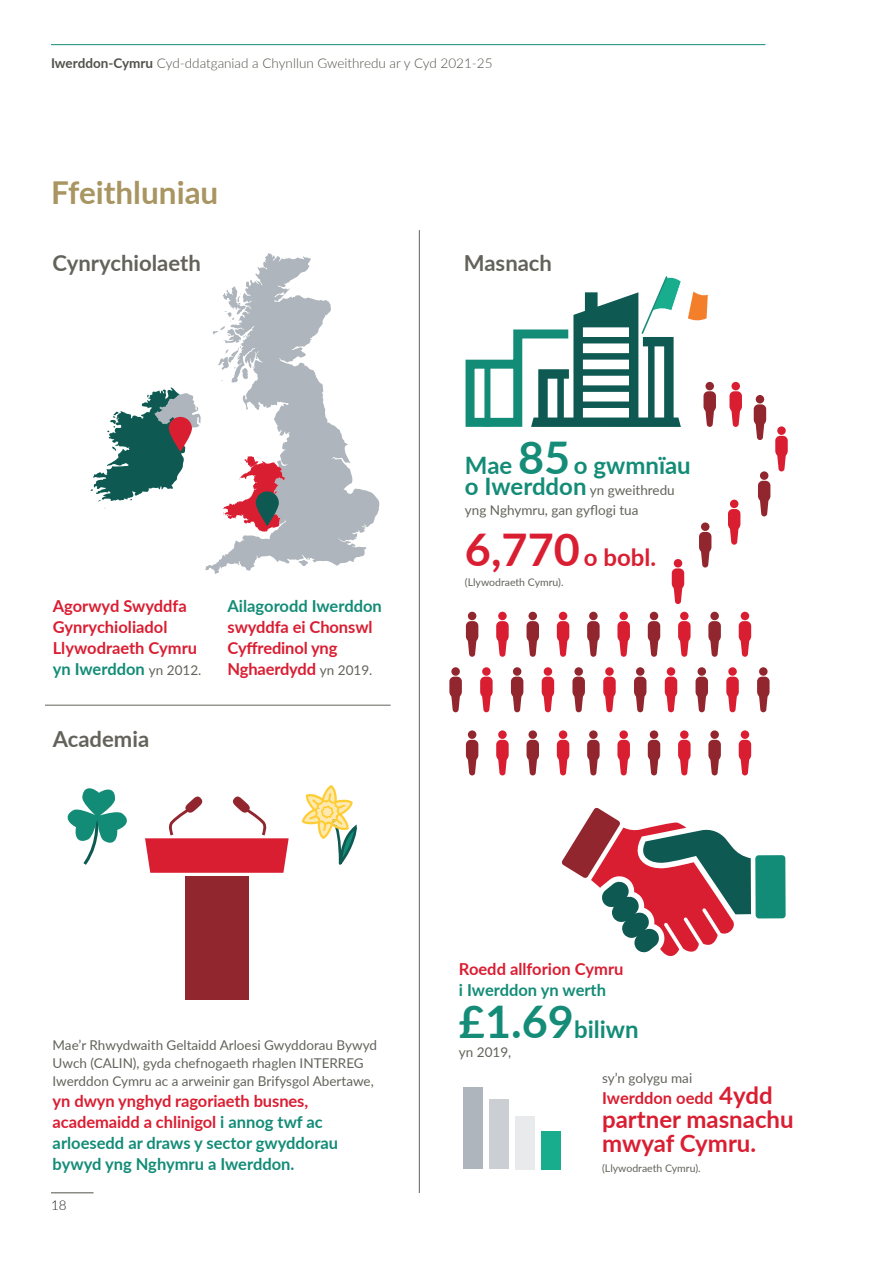
<style>
.page{position:relative;width:893px;height:1263px;background:#fff}
.page>*{position:absolute;margin:0;border:0;box-sizing:border-box;transform-origin:0 0}
.t1{font:700 31.5px "Lato";color:#a89561}
.t2{font:700 24px/24px "Lato";color:#da1e32}
.t3{font:700 24px "Lato";color:#138c77}
.t4{font:700 22.05px "Lato";color:#63635b}
.t5{font:700 16.5px/21px "Lato";color:#da1e32}
.t6{font:700 16.5px/21px "Lato";letter-spacing:-.005em;color:#138c77}
.t7{font:13.5px/18px "Lato";color:#63635b}
.t8{font:300 13.5px "Lato";color:#50534a}
.t9{font:300 13.5px "Lato";color:#231f20}
.t10{font:10.5px "Lato";color:#63635b}
.s1{font-weight:700}
.s2{color:#138c77}
.s3{font-weight:400;font-size:13.5px;color:#63635b}
.s4{font-size:45px;color:#158c77}
.s5{font-weight:700;font-size:24px;color:#138c77}
.s6{font-size:45px}
.s7{color:#da1e32}
.s8{font-size:24px}
</style>
<div class="page">
<hr style="left:51px;top:1192px;width:43px;height:1px;background:#50534a">
<hr style="left:51px;top:44px;width:714px;height:1px;background:#138c77">
<hr style="left:45px;top:705px;width:346px;height:1px;background:#63635b">
<hr style="left:419px;top:230px;width:1px;height:963px;background:#63635b">
<svg style="left:91px;top:387px;width:110px;height:115px"></svg>
<div style="left:463px;top:1087px;width:19px;height:82px;background:#aeb5bc"></div>
<div style="left:489px;top:1100px;width:19px;height:69px;background:#cbcfd3"></div>
<div style="left:515px;top:1116px;width:19px;height:53px;background:#e9eaec"></div>
<div style="left:541px;top:1131px;width:19px;height:38px;background:#18ad8d"></div>
<div style="left:755px;top:855px;width:31px;height:63px;background:#138c77;border-radius:3px"></div>
<svg style="left:561px;top:807px;width:190px;height:150px"></svg>
<div style="left:731px;top:382px;width:9px;height:8px;background:#da1e32;border-radius:50%"></div>
<svg style="left:729px;top:391px;width:13px;height:36px"></svg>
<div style="left:756px;top:395px;width:8px;height:8px;background:#92262e;border-radius:50%"></div>
<svg style="left:754px;top:404px;width:12px;height:36px"></svg>
<div style="left:777px;top:426px;width:9px;height:9px;background:#da1e32;border-radius:50%"></div>
<svg style="left:775px;top:436px;width:13px;height:35px"></svg>
<div style="left:760px;top:471px;width:8px;height:9px;background:#92262e;border-radius:50%"></div>
<svg style="left:758px;top:481px;width:12px;height:35px"></svg>
<div style="left:730px;top:500px;width:8px;height:8px;background:#da1e32;border-radius:50%"></div>
<svg style="left:728px;top:509px;width:12px;height:36px"></svg>
<div style="left:701px;top:522px;width:8px;height:9px;background:#92262e;border-radius:50%"></div>
<svg style="left:699px;top:532px;width:12px;height:35px"></svg>
<div style="left:674px;top:559px;width:8px;height:8px;background:#da1e32;border-radius:50%"></div>
<svg style="left:672px;top:568px;width:12px;height:36px"></svg>
<div style="left:498px;top:612px;width:9px;height:8px;background:#da1e32;border-radius:50%"></div>
<svg style="left:496px;top:621px;width:13px;height:36px"></svg>
<div style="left:559px;top:612px;width:8px;height:8px;background:#da1e32;border-radius:50%"></div>
<svg style="left:557px;top:621px;width:12px;height:36px"></svg>
<div style="left:528px;top:612px;width:9px;height:8px;background:#92262e;border-radius:50%"></div>
<svg style="left:526px;top:621px;width:13px;height:36px"></svg>
<div style="left:468px;top:612px;width:8px;height:8px;background:#92262e;border-radius:50%"></div>
<svg style="left:466px;top:621px;width:12px;height:36px"></svg>
<div style="left:619px;top:612px;width:9px;height:8px;background:#da1e32;border-radius:50%"></div>
<svg style="left:617px;top:621px;width:13px;height:36px"></svg>
<div style="left:680px;top:612px;width:9px;height:8px;background:#da1e32;border-radius:50%"></div>
<svg style="left:678px;top:621px;width:13px;height:36px"></svg>
<div style="left:650px;top:612px;width:8px;height:8px;background:#92262e;border-radius:50%"></div>
<svg style="left:648px;top:621px;width:12px;height:36px"></svg>
<div style="left:589px;top:612px;width:9px;height:8px;background:#92262e;border-radius:50%"></div>
<svg style="left:587px;top:621px;width:13px;height:36px"></svg>
<div style="left:741px;top:612px;width:8px;height:8px;background:#da1e32;border-radius:50%"></div>
<svg style="left:739px;top:621px;width:12px;height:36px"></svg>
<div style="left:710px;top:612px;width:9px;height:8px;background:#92262e;border-radius:50%"></div>
<svg style="left:708px;top:621px;width:13px;height:36px"></svg>
<div style="left:498px;top:730px;width:9px;height:9px;background:#da1e32;border-radius:50%"></div>
<svg style="left:496px;top:740px;width:13px;height:35px"></svg>
<div style="left:559px;top:730px;width:8px;height:9px;background:#da1e32;border-radius:50%"></div>
<svg style="left:557px;top:740px;width:12px;height:35px"></svg>
<div style="left:528px;top:730px;width:9px;height:9px;background:#92262e;border-radius:50%"></div>
<svg style="left:526px;top:740px;width:13px;height:35px"></svg>
<div style="left:468px;top:730px;width:8px;height:9px;background:#92262e;border-radius:50%"></div>
<svg style="left:466px;top:740px;width:12px;height:35px"></svg>
<div style="left:619px;top:730px;width:9px;height:9px;background:#da1e32;border-radius:50%"></div>
<svg style="left:617px;top:740px;width:13px;height:35px"></svg>
<div style="left:680px;top:730px;width:9px;height:9px;background:#da1e32;border-radius:50%"></div>
<svg style="left:678px;top:740px;width:13px;height:35px"></svg>
<div style="left:650px;top:730px;width:8px;height:9px;background:#92262e;border-radius:50%"></div>
<svg style="left:648px;top:740px;width:12px;height:35px"></svg>
<div style="left:589px;top:730px;width:9px;height:9px;background:#92262e;border-radius:50%"></div>
<svg style="left:587px;top:740px;width:13px;height:35px"></svg>
<div style="left:741px;top:730px;width:8px;height:9px;background:#da1e32;border-radius:50%"></div>
<svg style="left:739px;top:740px;width:12px;height:35px"></svg>
<div style="left:710px;top:730px;width:9px;height:9px;background:#92262e;border-radius:50%"></div>
<svg style="left:708px;top:740px;width:13px;height:35px"></svg>
<div style="left:482px;top:667px;width:9px;height:9px;background:#da1e32;border-radius:50%"></div>
<svg style="left:480px;top:677px;width:13px;height:35px"></svg>
<div style="left:544px;top:667px;width:8px;height:9px;background:#da1e32;border-radius:50%"></div>
<svg style="left:542px;top:677px;width:12px;height:35px"></svg>
<div style="left:513px;top:667px;width:8px;height:9px;background:#92262e;border-radius:50%"></div>
<svg style="left:511px;top:677px;width:12px;height:35px"></svg>
<div style="left:451px;top:667px;width:9px;height:9px;background:#92262e;border-radius:50%"></div>
<svg style="left:449px;top:677px;width:13px;height:35px"></svg>
<div style="left:605px;top:667px;width:9px;height:9px;background:#da1e32;border-radius:50%"></div>
<svg style="left:603px;top:677px;width:13px;height:35px"></svg>
<div style="left:667px;top:667px;width:8px;height:9px;background:#da1e32;border-radius:50%"></div>
<svg style="left:665px;top:677px;width:12px;height:35px"></svg>
<div style="left:636px;top:667px;width:8px;height:9px;background:#92262e;border-radius:50%"></div>
<svg style="left:634px;top:677px;width:12px;height:35px"></svg>
<div style="left:574px;top:667px;width:9px;height:9px;background:#92262e;border-radius:50%"></div>
<svg style="left:572px;top:677px;width:13px;height:35px"></svg>
<div style="left:728px;top:667px;width:9px;height:9px;background:#da1e32;border-radius:50%"></div>
<svg style="left:726px;top:677px;width:13px;height:35px"></svg>
<div style="left:697px;top:667px;width:9px;height:9px;background:#92262e;border-radius:50%"></div>
<svg style="left:695px;top:677px;width:13px;height:35px"></svg>
<div style="left:759px;top:667px;width:9px;height:9px;background:#92262e;border-radius:50%"></div>
<svg style="left:757px;top:677px;width:12px;height:35px"></svg>
<div style="left:185px;top:876px;width:63px;height:124px;background:#92262e"></div>
<svg style="left:145px;top:796px;width:144px;height:77px"></svg>
<svg style="left:302px;top:785px;width:55px;height:80px"></svg>
<svg style="left:67px;top:788px;width:60px;height:77px"></svg>
<svg style="left:465px;top:276px;width:251px;height:151px"></svg>
<svg style="left:205px;top:253px;width:175px;height:321px"></svg>
<svg style="left:223px;top:456px;width:62px;height:76px"></svg>
<svg style="left:256px;top:491px;width:23px;height:35px"></svg>
<svg style="left:169px;top:417px;width:23px;height:35px"></svg>
<p class="t8" style="left:51px;top:54px;width:443px"><span class="s1">Iwerddon-Cymru</span> Cyd-ddatganiad a Chynllun Gweithredu ar y Cyd 2021-25</p>
<p class="t1" style="left:51px;top:169px;width:169px">Ffeithluniau</p>
<p class="t4" style="left:53px;top:246px;width:150px">Cynrychiolaeth</p>
<p class="t5" style="left:53px;top:594px;width:150px">Agorwyd Swyddfa<br>Gynrychioliadol<br>Llywodraeth Cymru <span class="s2">yn Iwerddon</span> <span class="s3">yn 2012.</span></p>
<p class="t4" style="left:53px;top:723px;width:98px">Academia</p>
<p class="t5" style="left:228px;top:594px;width:156px"><span class="s2">Ailagorodd Iwerddon </span>swyddfa ei Chonswl<br>Cyffredinol yng<br>Nghaerdydd <span class="s3">yn 2019.</span></p>
<p class="t4" style="left:464px;top:246px;width:90px">Masnach</p>
<p class="t3" style="left:465px;top:448px;width:227px">Mae <span class="s4">85</span>o gwmnïau</p>
<p class="t7" style="left:465px;top:480px;width:211px;line-height:19.5px"><span class="s5">o Iwerddon</span> yn gweithredu yng Nghymru, gan gyflogi tua</p>
<p class="t2" style="left:465px;top:544px;width:193px"><span class="s6">6,770</span> o bobl.</p>
<p class="t10" style="left:465px;top:574px;width:100px">(Llywodraeth Cymru).</p>
<p class="t7" style="left:53px;top:1035px;width:326px">Mae’r Rhwydwaith Geltaidd Arloesi Gwyddorau Bywyd<br>Uwch (CALIN), gyda chefnogaeth rhaglen INTERREG<br>Iwerddon Cymru ac a arweinir gan Brifysgol Abertawe,</p>
<p class="t6" style="left:53px;top:1090px;width:287px"><span class="s7">yn dwyn ynghyd ragoriaeth busnes, academaidd a chlinigol</span> i annog twf ac arloesedd ar draws y sector gwyddorau bywyd yng Nghymru a Iwerddon.</p>
<p class="t9" style="left:51px;top:1196px;width:17px">18</p>
<p class="t5" style="left:459px;top:957px;width:166px">Roedd allforion Cymru <span class="s2">i Iwerddon yn werth</span></p>
<p class="t3" style="left:459px;top:1011px;width:181px"><span class="s4">£1.69</span>biliwn</p>
<p class="t7" style="left:459px;top:1043px;width:54px">yn 2019,</p>
<p class="t7" style="left:602px;top:1068px;width:92px">sy’n golygu mai</p>
<p class="t5" style="left:602px;top:1087px;width:172px">Iwerddon oedd <span class="s8">4ydd</span></p>
<p class="t2" style="left:602px;top:1106px;width:193px">partner masnachu mwyaf Cymru.</p>
<p class="t10" style="left:602px;top:1160px;width:100px">(Llywodraeth Cymru).</p>
</div>
